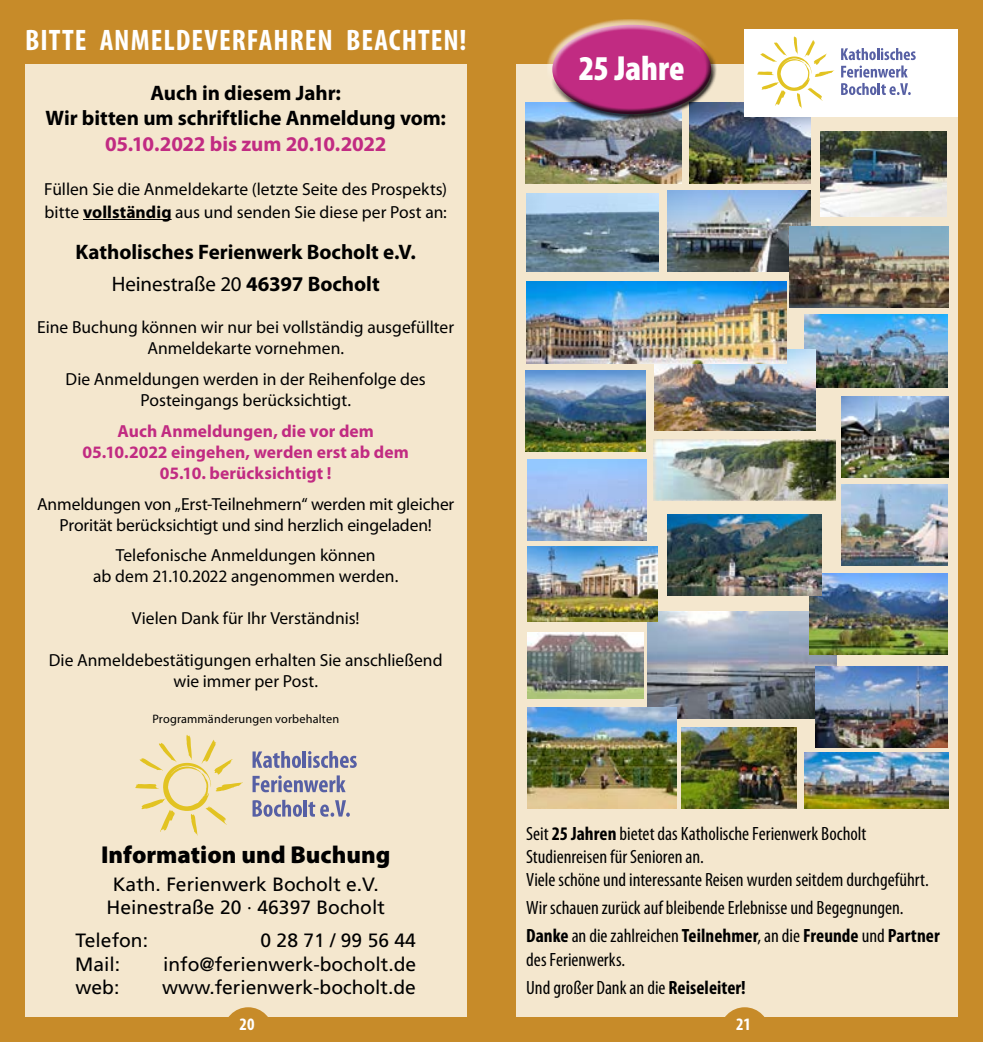
<style>
.page{position:relative;width:983px;height:1042px;background:#fff}
.page>*{position:absolute;margin:0;border:0;box-sizing:border-box;transform-origin:0 0}
.t1{font:900 condensed 35px "Myriad Pro";color:#fff}
.t2{font:700 condensed 29.75px "Myriad Pro";letter-spacing:.035em;color:#fff}
.t3{font:900 24.5px "Myriad Pro";color:#000}
.t4{font:700 21px/25.2px "Myriad Pro";letter-spacing:-.005em;color:#000;text-align:center}
.t5{font:700 21px "Myriad Pro";letter-spacing:-.01em;color:#c12b82}
.t6{font:condensed 19.25px/23.1px "Myriad Pro";color:#000}
.t7{font:19.25px/23.1px "Frutiger";color:#000;text-align:center}
.t8{font:17.5px/21px "Myriad Pro";color:#000;text-align:center}
.t9{font:700 17.5px/21px "Myriad Pro";letter-spacing:.005em;color:#c12b82;text-align:center}
.t10{font:700 condensed 17.5px "Myriad Pro";color:#fff}
.t11{font:12.25px "Myriad Pro";letter-spacing:.015em;color:#000}
.s1{font-weight:700}
.s2{font-weight:400}
</style>
<div class="page">
<div style="left:491px;top:0;width:491px;height:1042px;background:#c78b29"></div>
<div style="left:0;top:0;width:491px;height:1042px;background:#c78b29"></div>
<div style="left:25px;top:64px;width:441px;height:953px;background:#f4e7ce"></div>
<div style="left:516px;top:64px;width:441px;height:953px;background:#f4e7ce"></div>
<svg style="left:228px;top:1007px;width:40px;height:10px"></svg>
<svg style="left:725px;top:1007px;width:40px;height:10px"></svg>
<hr style="left:83px;top:219px;width:88px;height:1px;background:#000">
<svg style="left:252px;top:751px;width:49px;height:17px"></svg>
<hr style="left:303px;top:751px;width:3px;height:17px;background:#5760a4">
<svg style="left:308px;top:751px;width:48px;height:17px"></svg>
<svg style="left:252px;top:775px;width:93px;height:17px"></svg>
<svg style="left:252px;top:800px;width:50px;height:17px"></svg>
<hr style="left:304px;top:800px;width:3px;height:16px;background:#5760a4">
<svg style="left:308px;top:800px;width:42px;height:17px"></svg>
<svg style="left:135px;top:735px;width:108px;height:101px"></svg>
<img style="left:820px;top:131px;width:126px;height:85px">
<img style="left:526px;top:194px;width:132px;height:77px">
<img style="left:647px;top:612px;width:189px;height:107px">
<img style="left:667px;top:190px;width:143px;height:81px">
<img style="left:527px;top:547px;width:130px;height:74px">
<img style="left:815px;top:667px;width:131px;height:81px">
<img style="left:527px;top:707px;width:149px;height:102px">
<img style="left:804px;top:315px;width:143px;height:72px">
<img style="left:654px;top:350px;width:161px;height:81px">
<img style="left:525px;top:102px;width:156px;height:81px">
<img style="left:689px;top:102px;width:121px;height:82px">
<img style="left:809px;top:574px;width:137px;height:81px">
<img style="left:653px;top:439px;width:182px;height:61px">
<img style="left:667px;top:514px;width:154px;height:81px">
<img style="left:525px;top:370px;width:120px;height:81px">
<img style="left:527px;top:460px;width:119px;height:81px">
<img style="left:789px;top:227px;width:158px;height:80px">
<img style="left:841px;top:485px;width:106px;height:81px">
<img style="left:804px;top:752px;width:143px;height:57px">
<div style="left:547px;top:19px;width:164px;height:66px;background:#fff;opacity:.75"></div>
<div style="left:551px;top:48px;width:166px;height:72px;background:#000;opacity:.75"></div>
<div style="left:744px;top:30px;width:213px;height:87px;background:#fff"></div>
<svg style="left:841px;top:48px;width:74px;height:47px"></svg>
<svg style="left:757px;top:36px;width:77px;height:73px"></svg>
<img style="left:527px;top:632px;width:116px;height:66px">
<img style="left:841px;top:396px;width:106px;height:81px">
<img style="left:681px;top:728px;width:115px;height:81px">
<img style="left:526px;top:282px;width:260px;height:81px">
<h2 class="t2" style="left:25px;top:23px;width:443px">BITTE ANMELDEVERFAHREN BEACHTEN!</h2>
<p class="t4" style="left:45px;top:80px;width:402px">Auch in diesem Jahr:<br>Wir bitten um schriftliche Anmeldung vom:</p>
<p class="t5" style="left:105px;top:130px;width:283px">05.10.2022 bis zum 20.10.2022</p>
<p class="t8" style="left:44px;top:177px;width:404px;line-height:23.1px;text-align:left">Füllen Sie die Anmeldekarte (letzte Seite des Prospekts) bitte <span class="s1">vollständig</span> aus und senden Sie diese per Post an:</p>
<p class="t4" style="left:76px;top:236px;width:341px;line-height:31.5px">Katholisches Ferienwerk Bocholt e.V.<br><span class="s2">Heinestraße 20</span> 46397 Bocholt</p>
<p class="t8" style="left:37px;top:316px;width:418px">Eine Buchung können wir nur bei vollständig ausgefüllter<br>Anmeldekarte vornehmen.</p>
<p class="t8" style="left:66px;top:368px;width:361px">Die Anmeldungen werden in der Reihenfolge des<br>Posteingangs berücksichtigt.</p>
<p class="t9" style="left:83px;top:419px;width:328px">Auch Anmeldungen, die vor dem<br>05.10.2022 eingehen, werden erst ab dem<br>05.10. berücksichtigt !</p>
<p class="t8" style="left:37px;top:493px;width:418px">Anmeldungen von „Erst-Teilnehmern“ werden mit gleicher<br>Prorität berücksichtigt und sind herzlich eingeladen!</p>
<p class="t8" style="left:93px;top:545px;width:306px">Telefonische Anmeldungen können<br>ab dem 21.10.2022 angenommen werden.</p>
<p class="t8" style="left:132px;top:608px;width:229px">Vielen Dank für Ihr Verständnis!</p>
<p class="t8" style="left:49px;top:650px;width:395px">Die Anmeldebestätigungen erhalten Sie anschließend wie immer per Post.</p>
<p class="t11" style="left:152px;top:711px;width:188px">Programmänderungen vorbehalten</p>
<h3 class="t3" style="left:101px;top:838px;width:291px">Information und Buchung</h3>
<p class="t7" style="left:106px;top:873px;width:280px">Kath. Ferienwerk Bocholt e.V.<br>Heinestraße 20 · 46397 Bocholt</p>
<p class="t7" style="left:76px;top:929px;width:74px">Telefon:</p>
<p class="t7" style="left:260px;top:929px;width:157px">0 28 71 / 99 56 44</p>
<p class="t7" style="left:75px;top:952px;width:46px">Mail:</p>
<p class="t7" style="left:163px;top:952px;width:254px">info@ferienwerk-bocholt.de</p>
<p class="t7" style="left:75px;top:975px;width:45px">web:</p>
<p class="t7" style="left:162px;top:975px;width:255px">www.ferienwerk-bocholt.de</p>
<h1 class="t1" style="left:578px;top:46px;width:107px">25 Jahre</h1>
<p class="t6" style="left:526px;top:822px;width:404px">Seit <span class="s1">25 Jahren</span> bietet das Katholische Ferienwerk Bocholt<br>Studienreisen für Senioren an.<br>Viele schöne und interessante Reisen wurden seitdem durchgeführt.</p>
<p class="t6" style="left:526px;top:894px;width:415px;line-height:28px">Wir schauen zurück auf bleibende Erlebnisse und Begegnungen.<br><span class="s1">Danke</span> an die zahlreichen <span class="s1">Teilnehmer</span>, an die <span class="s1">Freunde</span> und <span class="s1">Partner</span></p>
<p class="t6" style="left:526px;top:945px;width:221px;line-height:28px">des Ferienwerks.<br>Und großer Dank an die <span class="s1">Reiseleiter!</span></p>
<p class="t10" style="left:239px;top:1014px;width:16px">20</p>
<p class="t10" style="left:736px;top:1014px;width:16px">21</p>
</div>
